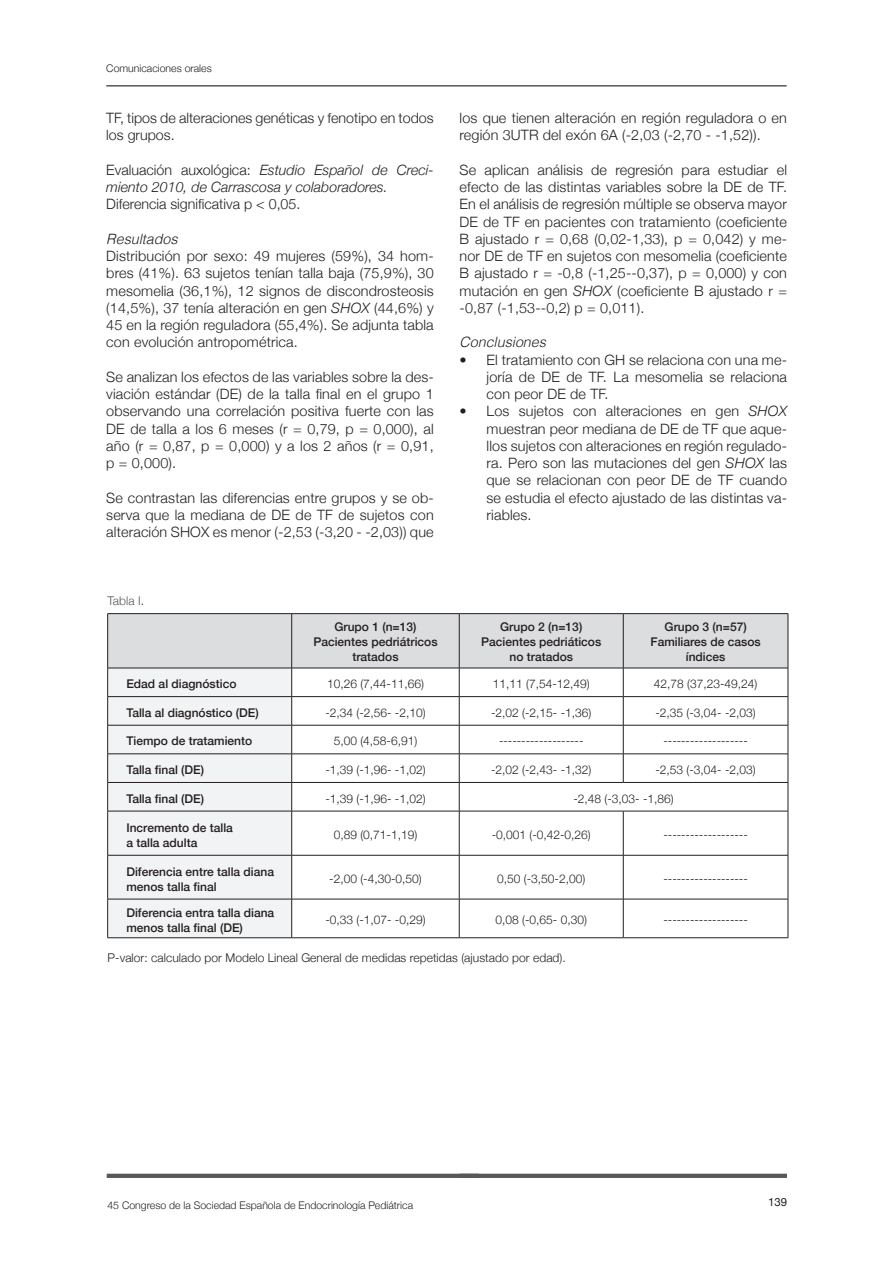
<style>
.page{position:relative;width:893px;height:1263px;background:#fff}
.page>*{position:absolute;margin:0;border:0;box-sizing:border-box;transform-origin:0 0}
.text_comu{font:300 14.25px/17.2px "Helvetica Neue";letter-spacing:.01em;color:#231f20;text-align:justify}
.text_comu-2{font:italic 300 14.25px/17.2px "Helvetica Neue";color:#231f20}
.text_comu-3{font:italic 300 14.25px "Helvetica";color:#231f20}
.text_comu-4{font:300 12px "Helvetica Neue";color:#231f20}
.text_comu-5{font:500 12px/15px "Helvetica Neue";color:#231f20}
.t1{font:300 12px "Helvetica Neue";letter-spacing:.005em;color:#57585a}
.t2{font:11.4px "Helvetica Neue";color:#231f20}
.t3{font:300 10.5px "Helvetica Neue";color:#231f20}
.s1{font-style:normal}
.s2{font-style:italic}
.s3{color:#231f20}
</style>
<div class="page">
<hr style="left:107px;top:1174px;width:372px;height:4px;background:#57585a">
<hr style="left:460px;top:1174px;width:327px;height:4px;background:#57585a">
<hr style="left:106px;top:85px;width:681px;height:2px;background:#57585a">
<div style="left:108px;top:812px;width:183px;height:125px;background:#f2f3f4"></div>
<hr style="left:107px;top:613px;width:185px;height:1px;background:#231f20">
<hr style="left:292px;top:613px;width:167px;height:1px;background:#231f20">
<hr style="left:459px;top:613px;width:164px;height:1px;background:#231f20">
<hr style="left:623px;top:613px;width:165px;height:1px;background:#231f20">
<hr style="left:292px;top:811px;width:167px;height:1px;background:#231f20">
<hr style="left:459px;top:811px;width:164px;height:1px;background:#231f20">
<hr style="left:459px;top:811px;width:1px;height:44px;background:#231f20">
<hr style="left:623px;top:811px;width:165px;height:1px;background:#231f20">
<hr style="left:623px;top:811px;width:1px;height:44px;background:#231f20">
<hr style="left:788px;top:811px;width:1px;height:44px;background:#231f20">
<hr style="left:292px;top:855px;width:167px;height:1px;background:#231f20">
<hr style="left:459px;top:855px;width:164px;height:1px;background:#231f20">
<hr style="left:459px;top:855px;width:1px;height:44px;background:#231f20">
<hr style="left:623px;top:855px;width:165px;height:1px;background:#231f20">
<hr style="left:623px;top:855px;width:1px;height:44px;background:#231f20">
<hr style="left:788px;top:855px;width:1px;height:44px;background:#231f20">
<hr style="left:292px;top:899px;width:167px;height:1px;background:#231f20">
<hr style="left:459px;top:899px;width:164px;height:1px;background:#231f20">
<hr style="left:459px;top:899px;width:1px;height:38px;background:#231f20">
<hr style="left:623px;top:899px;width:165px;height:1px;background:#231f20">
<hr style="left:623px;top:899px;width:1px;height:38px;background:#231f20">
<hr style="left:788px;top:899px;width:1px;height:38px;background:#231f20">
<hr style="left:292px;top:937px;width:167px;height:1px;background:#231f20">
<hr style="left:459px;top:937px;width:164px;height:1px;background:#231f20">
<hr style="left:623px;top:937px;width:165px;height:1px;background:#231f20">
<hr style="left:107px;top:811px;width:1px;height:44px;background:#231f20">
<hr style="left:107px;top:855px;width:1px;height:44px;background:#231f20">
<hr style="left:107px;top:899px;width:1px;height:38px;background:#231f20">
<svg style="left:107px;top:614px;width:682px;height:197px"></svg>
<hr style="left:291px;top:811px;width:1px;height:44px;background:#231f20">
<hr style="left:291px;top:855px;width:1px;height:44px;background:#231f20">
<hr style="left:291px;top:899px;width:1px;height:38px;background:#231f20">
<hr style="left:107px;top:725px;width:185px;height:1px;background:#231f20">
<hr style="left:107px;top:753px;width:185px;height:1px;background:#231f20">
<hr style="left:107px;top:782px;width:185px;height:1px;background:#231f20">
<hr style="left:107px;top:811px;width:185px;height:1px;background:#231f20">
<hr style="left:107px;top:855px;width:185px;height:1px;background:#231f20">
<hr style="left:107px;top:899px;width:185px;height:1px;background:#231f20">
<hr style="left:107px;top:937px;width:185px;height:1px;background:#231f20">
<p class="t3" style="left:106px;top:60px;width:107px">Comunicaciones orales</p>
<p class="text_comu" style="left:106px;top:108px;width:329px">TF, tipos de alteraciones genéticas y fenotipo en todos los grupos.</p>
<p class="text_comu-2" style="left:106px;top:160px;width:329px"><span class="s1">Evaluación auxológica:</span> Estudio Español de Creci&shy;miento 2010, de Carrascosa y colaboradores.</p>
<p class="text_comu" style="left:106px;top:195px;width:196px">Diferencia significativa p &lt; 0,05.</p>
<p class="text_comu-3" style="left:106px;top:227px;width:73px">Resultados</p>
<p class="text_comu" style="left:106px;top:246px;width:329px">Distribución por sexo: 49 mujeres (59%), 34 hom&shy;bres (41%). 63 sujetos tenían talla baja (75,9%), 30 mesomelia (36,1%), 12 signos de discondrosteosis (14,5%), 37 tenía alteración en gen <span class="s2">SHOX</span> (44,6%) y 45 en la región reguladora (55,4%). Se adjunta tabla con evolución antropométrica.</p>
<p class="text_comu" style="left:106px;top:367px;width:329px">Se analizan los efectos de las variables sobre la des&shy;viación estándar (DE) de la talla final en el grupo 1 observando una correlación positiva fuerte con las DE de talla a los 6 meses (r = 0,79, p = 0,000), al año (r = 0,87, p = 0,000) y a los 2 años (r = 0,91, p = 0,000).</p>
<p class="text_comu" style="left:106px;top:488px;width:329px">Se contrastan las diferencias entre grupos y se ob&shy;serva que la mediana de DE de TF de sujetos con alteración SHOX es menor (-2,53 (-3,20 - -2,03)) que</p>
<p class="t1" style="left:107px;top:591px;width:38px">Tabla I<span class="s3">.</span></p>
<p class="text_comu-5" style="left:334px;top:619px;width:84px">Grupo 1 (n=13)</p>
<p class="text_comu-5" style="left:313px;top:634px;width:126px;text-align:center">Pacientes pedriátricos tratados</p>
<p class="text_comu" style="left:460px;top:108px;width:329px">los que tienen alteración en región reguladora o en región 3UTR del exón 6A (-2,03 (-2,70 - -1,52)).</p>
<p class="text_comu" style="left:460px;top:160px;width:329px">Se aplican análisis de regresión para estudiar el efecto de las distintas variables sobre la DE de TF.<br>En el análisis de regresión múltiple se observa mayor DE de TF en pacientes con tratamiento (coeficiente B ajustado r = 0,68 (0,02-1,33), p = 0,042) y me&shy;nor DE de TF en sujetos con mesomelia (coeficiente B ajustado r = -0,8 (-1,25--0,37), p = 0,000) y con mutación en gen <span class="s2">SHOX</span> (coeficiente B ajustado r = -0,87 (-1,53--0,2) p = 0,011).</p>
<p class="text_comu-3" style="left:460px;top:330px;width:88px">Conclusiones</p>
<p class="text_comu" style="left:487px;top:350px;width:302px;text-indent:-27px">• El tratamiento con GH se relaciona con una me&shy;joría de DE de TF. La mesomelia se relaciona con peor DE de TF.</p>
<p class="text_comu" style="left:487px;top:402px;width:302px;text-indent:-27px">• Los sujetos con alteraciones en gen <span class="s2">SHOX </span>muestran peor mediana de DE de TF que aque&shy;llos sujetos con alteraciones en región regulado&shy;ra. Pero son las mutaciones del gen <span class="s2">SHOX</span> las que se relacionan con peor DE de TF cuando se estudia el efecto ajustado de las distintas va&shy;riables.</p>
<p class="text_comu-5" style="left:500px;top:619px;width:84px">Grupo 2 (n=13)</p>
<p class="text_comu-5" style="left:481px;top:634px;width:122px">Pacientes pedriáticos</p>
<p class="text_comu-5" style="left:509px;top:649px;width:65px">no tratados</p>
<p class="text_comu-5" style="left:665px;top:619px;width:84px">Grupo 3 (n=57)</p>
<p class="text_comu-5" style="left:651px;top:634px;width:112px">Familiares de casos</p>
<p class="text_comu-5" style="left:686px;top:649px;width:41px">índices</p>
<p class="text_comu-5" style="left:126px;top:675px;width:112px">Edad al diagnóstico</p>
<p class="text_comu-4" style="left:327px;top:674px;width:98px">10,26 (7,44-11,66)</p>
<p class="text_comu-4" style="left:493px;top:674px;width:98px">11,11 (7,54-12,49)</p>
<p class="text_comu-4" style="left:654px;top:674px;width:105px">42,78 (37,23-49,24)</p>
<p class="text_comu-5" style="left:126px;top:704px;width:134px">Talla al diagnóstico (DE)</p>
<p class="text_comu-4" style="left:325px;top:703px;width:102px">-2,34 (-2,56- -2,10)</p>
<p class="text_comu-4" style="left:491px;top:703px;width:102px">-2,02 (-2,15- -1,36)</p>
<p class="text_comu-4" style="left:655px;top:703px;width:102px">-2,35 (-3,04- -2,03)</p>
<p class="text_comu-5" style="left:126px;top:733px;width:127px">Tiempo de tratamiento</p>
<p class="text_comu-4" style="left:334px;top:731px;width:85px">5,00 (4,58-6,91)</p>
<p class="text_comu-4" style="left:499px;top:731px;width:86px">-------------------</p>
<p class="text_comu-4" style="left:663px;top:731px;width:86px">-------------------</p>
<p class="text_comu-5" style="left:126px;top:761px;width:79px">Talla final (DE)</p>
<p class="text_comu-4" style="left:325px;top:760px;width:102px">-1,39 (-1,96- -1,02)</p>
<p class="text_comu-4" style="left:491px;top:760px;width:102px">-2,02 (-2,43- -1,32)</p>
<p class="text_comu-4" style="left:655px;top:760px;width:102px">-2,53 (-3,04- -2,03)</p>
<p class="text_comu-5" style="left:126px;top:790px;width:79px">Talla final (DE)</p>
<p class="text_comu-4" style="left:325px;top:789px;width:102px">-1,39 (-1,96- -1,02)</p>
<p class="text_comu-4" style="left:573px;top:789px;width:102px">-2,48 (-3,03- -1,86)</p>
<p class="text_comu-5" style="left:126px;top:819px;width:108px">Incremento de talla</p>
<p class="text_comu-5" style="left:126px;top:834px;width:72px">a talla adulta</p>
<p class="text_comu-4" style="left:334px;top:825px;width:85px">0,89 (0,71-1,19)</p>
<p class="text_comu-4" style="left:492px;top:825px;width:101px">-0,001 (-0,42-0,26)</p>
<p class="text_comu-4" style="left:663px;top:825px;width:86px">-------------------</p>
<p class="text_comu-5" style="left:126px;top:863px;width:149px">Diferencia entre talla diana menos talla final</p>
<p class="text_comu-4" style="left:329px;top:869px;width:94px">-2,00 (-4,30-0,50)</p>
<p class="text_comu-4" style="left:497px;top:869px;width:90px">0,50 (-3,50-2,00)</p>
<p class="text_comu-4" style="left:663px;top:869px;width:86px">-------------------</p>
<p class="text_comu-5" style="left:126px;top:904px;width:149px">Diferencia entra talla diana menos talla final (DE)</p>
<p class="text_comu-4" style="left:325px;top:910px;width:102px">-0,33 (-1,07- -0,29)</p>
<p class="text_comu-4" style="left:496px;top:910px;width:93px">0,08 (-0,65- 0,30)</p>
<p class="text_comu-4" style="left:663px;top:910px;width:86px">-------------------</p>
<p class="text_comu-4" style="left:108px;top:948px;width:460px">P-valor: calculado por Modelo Lineal General de medidas repetidas (ajustado por edad).</p>
<p class="t3" style="left:107px;top:1197px;width:307px">45 Congreso de la Sociedad Española de Endocrinología Pediátrica</p>
<p class="t2" style="left:768px;top:1194px;width:20px">139</p>
</div>
